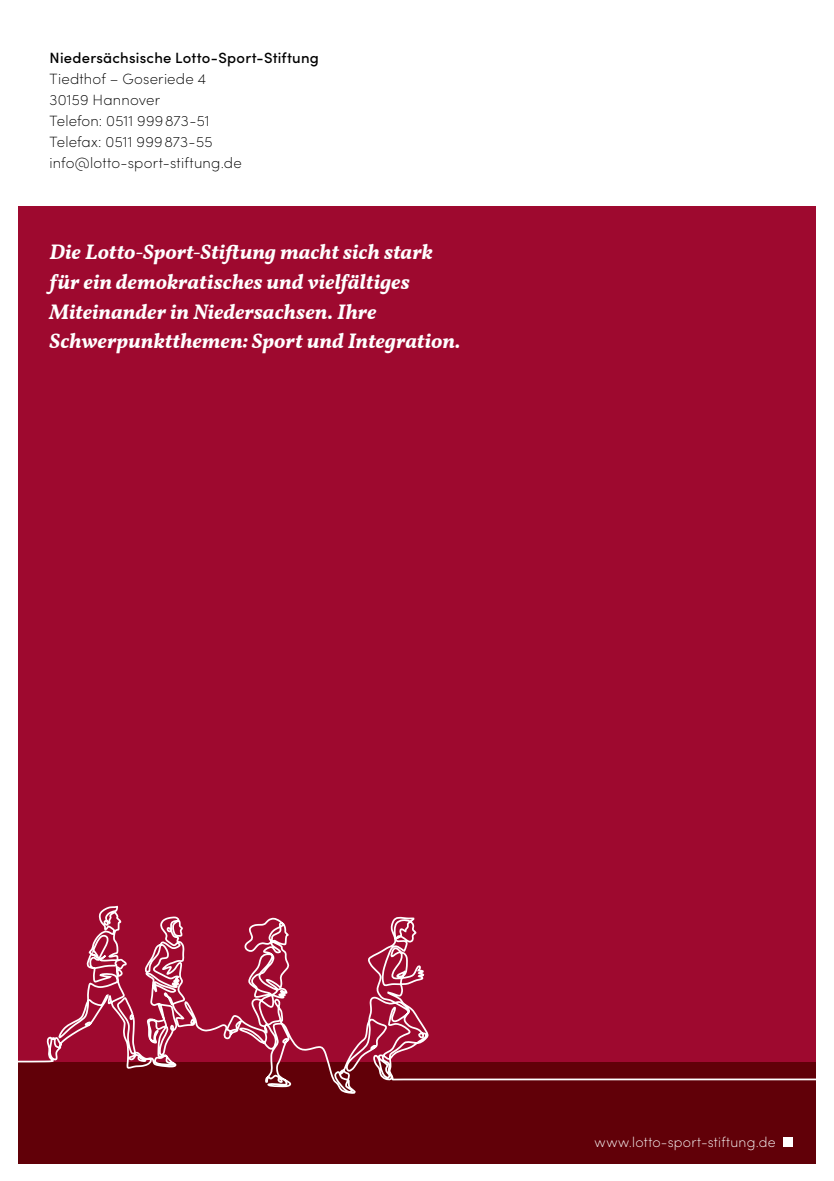
<style>
.page{position:relative;width:834px;height:1181px;background:#fff}
.page>*{position:absolute;margin:0;border:0;box-sizing:border-box;transform-origin:0 0}
.t1{font:italic 600 21px/29.8px "Vollkorn";color:#fff}
.t2{font:200 14.88px/21px "Sofia Pro";letter-spacing:.01em;color:#000}
.t3{font:500 14.88px "Sofia Pro";letter-spacing:.015em;color:#000}
.t4{font:200 14px "Sofia Pro";letter-spacing:.015em;color:#fff}
</style>
<div class="page">
<div style="left:9px;top:206px;width:817px;height:966px;background:#9e092f"></div>
<div style="left:17px;top:1062px;width:799px;height:102px;background:#610008"></div>
<div style="left:0;top:0;width:17px;height:1181px;background:#fff"></div>
<div style="left:816px;top:0;width:17px;height:1181px;background:#fff"></div>
<div style="left:0;top:1164px;width:833px;height:17px;background:#fff"></div>
<div style="left:783px;top:1137px;width:10px;height:10px;background:#fff"></div>
<svg style="left:17px;top:810px;width:799px;height:284px"></svg>
<p class="t3" style="left:50px;top:47px;width:271px">Niedersächsische Lotto-Sport-Stiftung</p>
<p class="t2" style="left:50px;top:67px;width:193px">Tiedthof – Goseriede 4<br>30159 Hannover<br>Telefon: 0511 999873-51<br>Telefax: 0511 999873-55 info@lotto-sport-stiftung.de</p>
<p class="t1" style="left:50px;top:237px;width:412px">Die Lotto-Sport-Stiftung macht sich stark für ein demokratisches und vielfältiges Miteinander in Niedersachsen. Ihre Schwerpunktthemen: Sport und Integration.</p>
<p class="t4" style="left:594px;top:1132px;width:182px">www.lotto-sport-stiftung.de</p>
</div>
